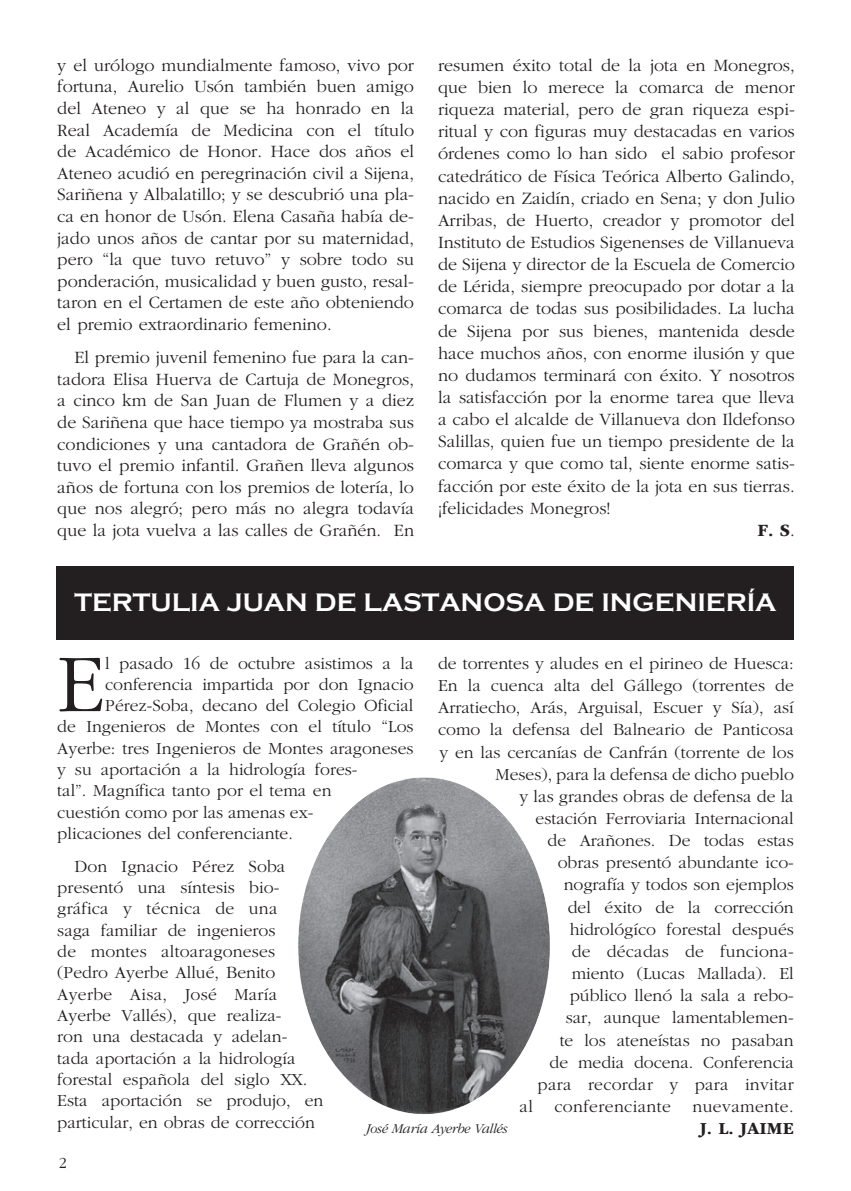
<style>
.page{position:relative;width:851px;height:1191px;background:#fff}
.page>*{position:absolute;margin:0;border:0;box-sizing:border-box;transform-origin:0 0}
.t1{font:300 85.4px "ITC Garamond Std";color:#231f20}
.t2{font:700 26px "Copperplate Gothic";color:#fff}
.t3{font:300 18px/21.6px "ITC Garamond Std";color:#231f20;text-align:justify}
.t4{font:700 18px "ITC Garamond Std";color:#231f20}
.t5{font:300 17.6px/22.2px "ITC Garamond Std";color:#231f20}
.t6{font:700 17.6px "ITC Garamond Std";color:#231f20}
.t7{font:300 16px "ITC Garamond Std";color:#231f20}
.t8{font:italic 300 14px "ITC Garamond Std";letter-spacing:-.015em;color:#231f20}
.s1{font-weight:300}
</style>
<div class="page">
<div style="left:57px;top:566px;width:737px;height:73px;background:#231f20"></div>
<img style="left:298px;top:777px;width:252px;height:337px">
<p class="t3" style="left:57px;top:55px;width:358px">y el urólogo mundialmente famoso, vivo por fortuna, Aurelio Usón también buen amigo del Ateneo y al que se ha honrado en la Real Academía de Medicina con el título de Académico de Honor. Hace dos años el Ateneo acudió en peregrinación civil a Sijena, Sariñena y Albalatillo; y se descubrió una pla&shy;ca en honor de Usón. Elena Casaña había de&shy;jado unos años de cantar por su maternidad, pero “la que tuvo retuvo” y sobre todo su ponderación, musicalidad y buen gusto, resal&shy;taron en el Certamen de este año obteniendo el premio extraordinario femenino.</p>
<p class="t3" style="left:57px;top:347px;width:358px;text-indent:17px">El premio juvenil femenino fue para la can&shy;tadora Elisa Huerva de Cartuja de Monegros, a cinco km de San Juan de Flumen y a diez de Sariñena que hace tiempo ya mostraba sus condiciones y una cantadora de Grañén ob&shy;tuvo el premio infantil. Grañen lleva algunos años de fortuna con los premios de lotería, lo que nos alegró; pero más no alegra todavía que la jota vuelva a las calles de Grañén. En</p>
<p class="t3" style="left:438px;top:55px;width:358px">resumen éxito total de la jota en Monegros,</p>
<p class="t3" style="left:438px;top:77px;width:358px">que bien lo merece la comarca de menor</p>
<p class="t3" style="left:438px;top:99px;width:358px">riqueza material, pero de gran riqueza espi-</p>
<p class="t3" style="left:438px;top:121px;width:358px">ritual y con figuras muy destacadas en varios</p>
<p class="t3" style="left:438px;top:143px;width:358px">órdenes como lo han sido el sabio profesor</p>
<p class="t3" style="left:438px;top:165px;width:358px">catedrático de Física Teórica Alberto Galindo,</p>
<p class="t3" style="left:438px;top:187px;width:358px">nacido en Zaidín, criado en Sena; y don Julio</p>
<p class="t3" style="left:438px;top:210px;width:358px">Arribas, de Huerto, creador y promotor del</p>
<p class="t3" style="left:438px;top:232px;width:358px">Instituto de Estudios Sigenenses de Villanueva</p>
<p class="t3" style="left:438px;top:254px;width:358px">de Sijena y director de la Escuela de Comercio</p>
<p class="t3" style="left:438px;top:276px;width:358px">de Lérida, siempre preocupado por dotar a la</p>
<p class="t3" style="left:438px;top:298px;width:358px">comarca de todas sus posibilidades. La lucha</p>
<p class="t3" style="left:438px;top:320px;width:358px">de Sijena por sus bienes, mantenida desde</p>
<p class="t3" style="left:438px;top:342px;width:358px">hace muchos años, con enorme ilusión y que</p>
<p class="t3" style="left:438px;top:365px;width:358px">no dudamos terminará con éxito. Y nosotros</p>
<p class="t3" style="left:438px;top:387px;width:358px">la satisfacción por la enorme tarea que lleva</p>
<p class="t3" style="left:438px;top:409px;width:358px">a cabo el alcalde de Villanueva don Ildefonso</p>
<p class="t3" style="left:438px;top:431px;width:358px">Salillas, quien fue un tiempo presidente de la</p>
<p class="t3" style="left:438px;top:453px;width:358px">comarca y que como tal, siente enorme satis-</p>
<p class="t3" style="left:438px;top:475px;width:358px">facción por este éxito de la jota en sus tierras.</p>
<p class="t3" style="left:438px;top:497px;width:174px">¡felicidades Monegros!</p>
<p class="t4" style="left:757px;top:520px;width:39px">F. S<span class="s1">.</span></p>
<h2 class="t2" style="left:75px;top:588px;width:703px">TERTULIA JUAN DE LASTANOSA DE INGENIERÍA</h2>
<h1 class="t1" style="left:57px;top:638px;width:49px">E</h1>
<p class="t5" style="left:105px;top:652px;width:310px">l pasado 16 de octubre asistimos a la</p>
<p class="t5" style="left:438px;top:652px;width:357px;text-align:right">de torrentes y aludes en el pirineo de Huesca:<br>En la cuenca alta del Gállego (torrentes de Arratiecho, Arás, Arguisal, Escuer y Sía), así como la defensa del Balneario de Panticosa y en las cercanías de Canfrán (torrente de los Meses), para la defensa de dicho pueblo<br>y las grandes obras de defensa de la<br>estación Ferroviaria Internacional<br>de Arañones. De todas estas<br>obras presentó abundante ico-<br>nografía y todos son ejemplos<br>del éxito de la corrección<br>hidrológíco forestal después<br>de décadas de funciona-<br>miento (Lucas Mallada). El<br>público llenó la sala a rebo-<br>sar, aunque lamentablemen-<br>te los ateneístas no pasaban<br>de media docena. Conferencia<br>para recordar y para invitar<br>al conferenciante nuevamente.</p>
<p class="t6" style="left:699px;top:1118px;width:95px">J. L. JAIME</p>
<p class="t5" style="left:105px;top:673px;width:310px">conferencia impartida por don Ignacio</p>
<p class="t5" style="left:105px;top:694px;width:310px">Pérez-Soba, decano del Colegio Oficial</p>
<p class="t5" style="left:57px;top:716px;width:358px">de Ingenieros de Montes con el título “Los</p>
<p class="t5" style="left:57px;top:737px;width:357px">Ayerbe: tres Ingenieros de Montes aragoneses</p>
<p class="t5" style="left:57px;top:758px;width:301px">y su aportación a la hidrología fores-</p>
<p class="t5" style="left:57px;top:780px;width:276px">tal”. Magnífica tanto por el tema en</p>
<p class="t5" style="left:57px;top:801px;width:257px">cuestión como por las amenas ex-</p>
<p class="t5" style="left:57px;top:822px;width:237px">plicaciones del conferenciante.</p>
<p class="t5" style="left:57px;top:855px;width:267px;line-height:21.4px;text-indent:17px">Don Ignacio Pérez Soba presentó una síntesis bio&shy;gráfica y técnica de una<br>saga familiar de ingenieros<br>de montes altoaragoneses (Pedro Ayerbe Allué, Benito<br>Ayerbe Aisa, José María<br>Ayerbe Vallés), que realiza-<br>ron una destacada y adelan&shy;tada aportación a la hidrología forestal española del siglo XX.<br>Esta aportación se produjo, en particular, en obras de corrección</p>
<p class="t8" style="left:366px;top:1120px;width:143px">José María Ayerbe Vallés</p>
<p class="t7" style="left:59px;top:1154px;width:9px">2</p>
</div>
